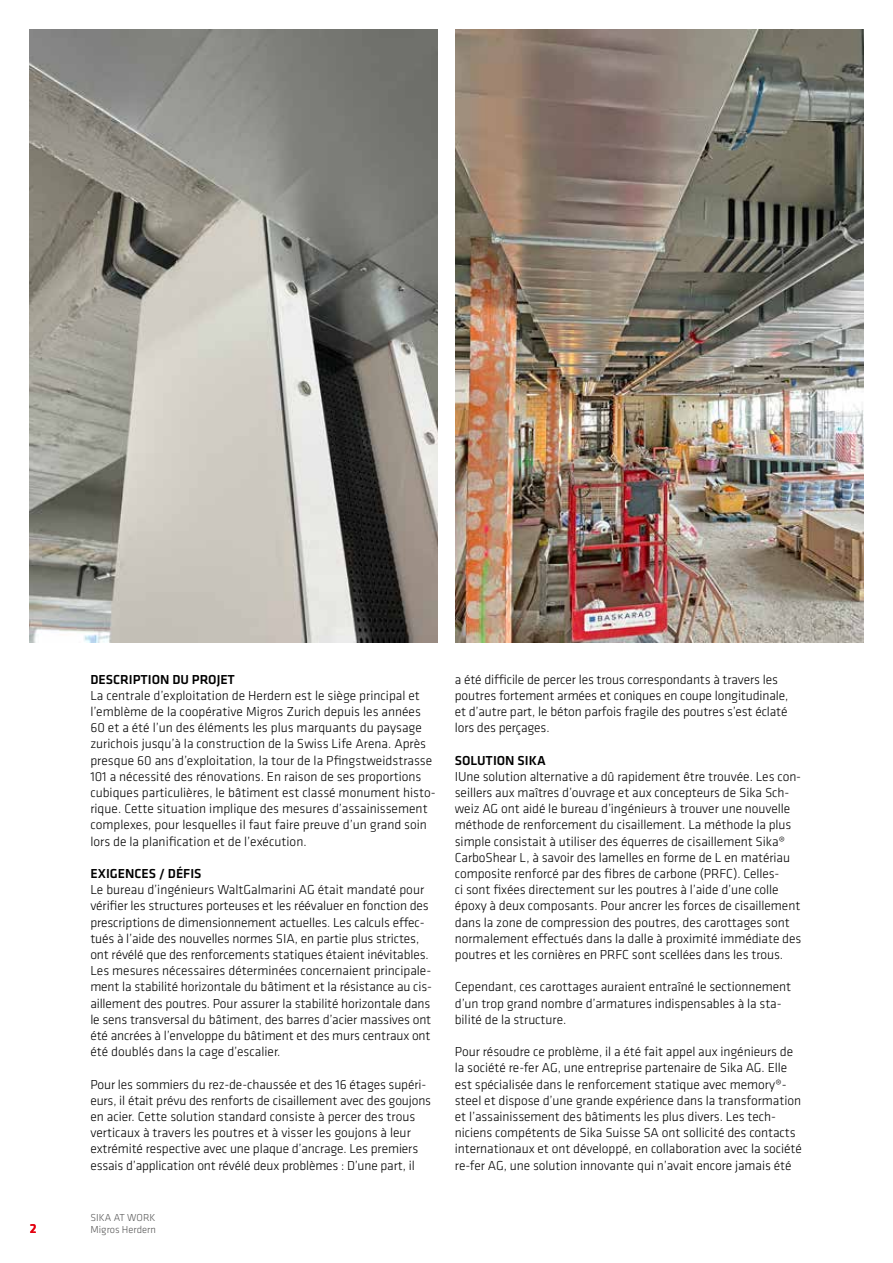
<style>
.page{position:relative;width:893px;height:1263px;background:#fff}
.page>*{position:absolute;margin:0;border:0;box-sizing:border-box;transform-origin:0 0}
.t1{font:300 13.5px/16.2px "Klavika";letter-spacing:-.005em;color:#000}
.t2{font:500 13.5px "Klavika";color:#000}
.t3{font:500 13.5px "Klavika";color:#e3000f}
.t4{font:300 10.5px/12.6px "Klavika";color:#565656}
</style>
<div class="page">
<img style="left:30px;top:30px;width:408px;height:612px">
<img style="left:455px;top:30px;width:408px;height:612px">
<p class="t2" style="left:90px;top:670px;width:146px">DESCRIPTION DU PROJET</p>
<p class="t1" style="left:90px;top:687px;width:347px">La centrale d’exploitation de Herdern est le siège principal et l’emblème de la coopérative Migros Zurich depuis les années 60 et a été l’un des éléments les plus marquants du paysage zurichois jusqu’à la construction de la Swiss Life Arena. Après presque 60 ans d’exploitation, la tour de la Pfingstweidstrasse 101 a nécessité des rénovations. En raison de ses proportions cubiques particulières, le bâtiment est classé monument histo&shy;rique. Cette situation implique des mesures d’assainissement complexes, pour lesquelles il faut faire preuve d’un grand soin lors de la planification et de l’exécution.</p>
<p class="t2" style="left:90px;top:864px;width:113px">EXIGENCES / DÉFIS</p>
<p class="t1" style="left:90px;top:881px;width:343px">Le bureau d’ingénieurs WaltGalmarini AG était mandaté pour vérifier les structures porteuses et les réévaluer en fonction des prescriptions de dimensionnement actuelles. Les calculs effec&shy;tués à l’aide des nouvelles normes SIA, en partie plus strictes, ont révélé que des renforcements statiques étaient inévitables.<br>Les mesures nécessaires déterminées concernaient principale&shy;ment la stabilité horizontale du bâtiment et la résistance au cis&shy;aillement des poutres. Pour assurer la stabilité horizontale dans le sens transversal du bâtiment, des barres d’acier massives ont été ancrées à l’enveloppe du bâtiment et des murs centraux ont été doublés dans la cage d’escalier.</p>
<p class="t1" style="left:90px;top:1076px;width:342px">Pour les sommiers du rez-de-chaussée et des 16 étages supéri&shy;eurs, il était prévu des renforts de cisaillement avec des goujons en acier. Cette solution standard consiste à percer des trous verticaux à travers les poutres et à visser les goujons à leur extrémité respective avec une plaque d’ancrage. Les premiers essais d’application ont révélé deux problèmes : D’une part, il</p>
<p class="t3" style="left:30px;top:1219px;width:8px">2</p>
<p class="t4" style="left:91px;top:1211px;width:67px">SIKA AT WORK<br>Migros Herdern</p>
<p class="t1" style="left:455px;top:671px;width:335px">a été difficile de percer les trous correspondants à travers les poutres fortement armées et coniques en coupe longitudinale, et d’autre part, le béton parfois fragile des poutres s’est éclaté lors des perçages.</p>
<p class="t2" style="left:455px;top:751px;width:92px">SOLUTION SIKA</p>
<p class="t1" style="left:455px;top:768px;width:348px">IUne solution alternative a dû rapidement être trouvée. Les con&shy;seillers aux maîtres d’ouvrage et aux concepteurs de Sika Sch&shy;weiz AG ont aidé le bureau d’ingénieurs à trouver une nouvelle méthode de renforcement du cisaillement. La méthode la plus simple consistait à utiliser des équerres de cisaillement Sika® CarboShear L, à savoir des lamelles en forme de L en matériau composite renforcé par des fibres de carbone (PRFC). Celles-<br>ci sont fixées directement sur les poutres à l’aide d’une colle époxy à deux composants. Pour ancrer les forces de cisaillement dans la zone de compression des poutres, des carottages sont normalement effectués dans la dalle à proximité immédiate des poutres et les cornières en PRFC sont scellées dans les trous.</p>
<p class="t1" style="left:455px;top:979px;width:338px">Cependant, ces carottages auraient entraîné le sectionnement d’un trop grand nombre d’armatures indispensables à la sta&shy;bilité de la structure.</p>
<p class="t1" style="left:455px;top:1043px;width:349px">Pour résoudre ce problème, il a été fait appel aux ingénieurs de la société re-fer AG, une entreprise partenaire de Sika AG. Elle est spécialisée dans le renforcement statique avec memory®- steel et dispose d’une grande expérience dans la transformation et l’assainissement des bâtiments les plus divers. Les tech&shy;niciens compétents de Sika Suisse SA ont sollicité des contacts internationaux et ont développé, en collaboration avec la société re-fer AG, une solution innovante qui n’avait encore jamais été</p>
</div>
